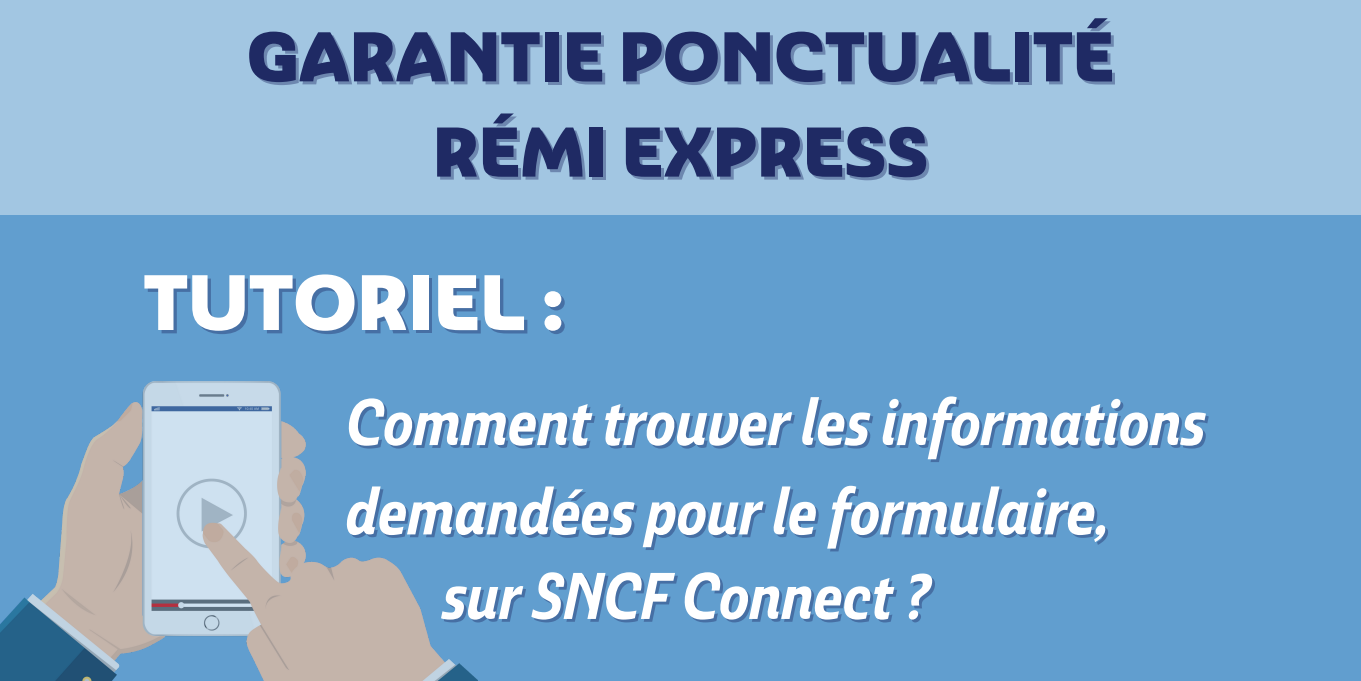
<style>
.page{position:relative;width:1361px;height:681px;background:#fff}
.page>*{position:absolute;margin:0;border:0;box-sizing:border-box;transform-origin:0 0}
.t1{font:900 76.02px "Ashemore Norm";color:#fff}
.t2{font:900 68.1px/95.2px "Ashemore Norm";color:#1f2a64;text-align:center}
.t3{font:italic 700 63.9px/89.2px "Ashemore Cond";color:#fff}
</style>
<div class="page">
<div style="left:0;top:0;width:1361px;height:680px;background:#619ecf"></div>
<img style="left:0;top:381px;width:477px;height:299px">
<div style="left:0;top:0;width:1361px;height:214px;background:#a2c6e2"></div>
<p class="t2" style="left:247px;top:17px;width:869px">GARANTIE PONCTUALITÉ<br>RÉMI EXPRESS</p>
<p class="t1" style="left:144px;top:273px;width:423px">TUTORIEL :</p>
<p class="t3" style="left:345px;top:384px;width:861px">Comment trouver les informations demandées pour le formulaire,</p>
<p class="t3" style="left:441px;top:558px;width:489px">sur SNCF Connect ?</p>
</div>
